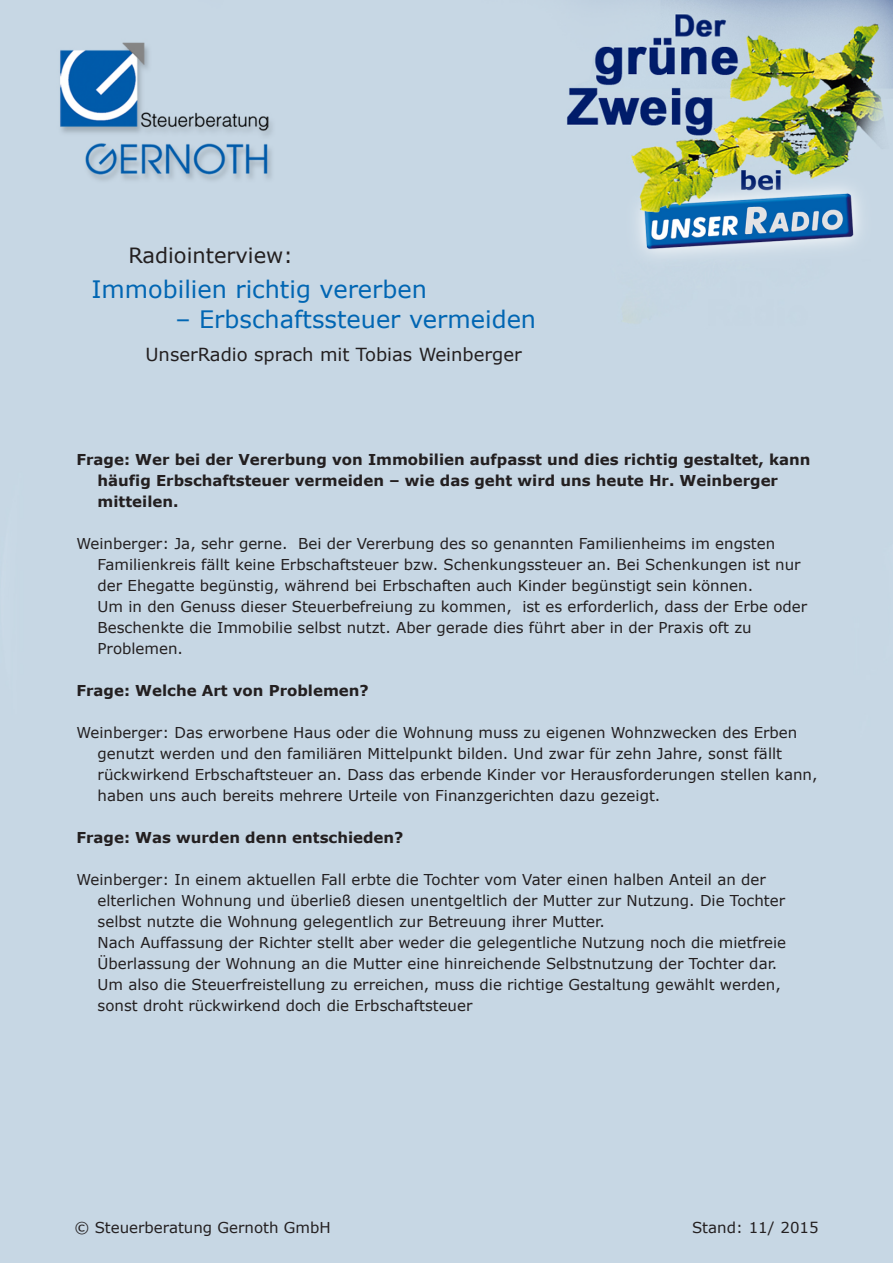
<style>
.page{position:relative;width:893px;height:1263px;background:#c7d7e4}
.page>*{position:absolute;margin:0;border:0;box-sizing:border-box;transform-origin:0 0}
.t1{font:24px "Verdana";color:#0166b3}
.t2{font:21px "Verdana";color:#231f20}
.t3{font:18px "Verdana";color:#231f20}
.t4{font:15px/21px "Verdana";color:#231f20}
.t5{font:700 15px/21px "Verdana";color:#231f20}
</style>
<div class="page">
<h2 class="t2" style="left:128px;top:240px;width:166px">Radiointerview:</h2>
<h1 class="t1" style="left:91px;top:273px;width:337px">Immobilien richtig vererben</h1>
<h1 class="t1" style="left:175px;top:303px;width:362px">– Erbschaftssteuer vermeiden</h1>
<p class="t3" style="left:145px;top:342px;width:378px">UnserRadio sprach mit Tobias Weinberger</p>
<p class="t5" style="left:98px;top:448px;width:714px;text-indent:-21px">Frage: Wer bei der Vererbung von Immobilien aufpasst und dies richtig gestaltet, kann häufig Erbschaftsteuer vermeiden – wie das geht wird uns heute Hr. Weinberger mitteilen.</p>
<p class="t4" style="left:98px;top:533px;width:711px;text-indent:-21px">Weinberger: Ja, sehr gerne. Bei der Vererbung des so genannten Familienheims im engsten Familienkreis fällt keine Erbschaftsteuer bzw. Schenkungssteuer an. Bei Schenkungen ist nur der Ehegatte begünstig, während bei Erbschaften auch Kinder begünstigt sein können.<br>Um in den Genuss dieser Steuerbefreiung zu kommen, ist es erforderlich, dass der Erbe oder Beschenkte die Immobilie selbst nutzt. Aber gerade dies führt aber in der Praxis oft zu Problemen.</p>
<p class="t5" style="left:76px;top:679px;width:294px">Frage: Welche Art von Problemen?</p>
<p class="t4" style="left:98px;top:722px;width:721px;text-indent:-21px">Weinberger: Das erworbene Haus oder die Wohnung muss zu eigenen Wohnzwecken des Erben genutzt werden und den familiären Mittelpunkt bilden. Und zwar für zehn Jahre, sonst fällt rückwirkend Erbschaftsteuer an. Dass das erbende Kinder vor Herausforderungen stellen kann, haben uns auch bereits mehrere Urteile von Finanzgerichten dazu gezeigt.</p>
<p class="t5" style="left:76px;top:826px;width:329px">Frage: Was wurden denn entschieden?</p>
<p class="t4" style="left:98px;top:869px;width:690px;text-indent:-21px">Weinberger: In einem aktuellen Fall erbte die Tochter vom Vater einen halben Anteil an der elterlichen Wohnung und überließ diesen unentgeltlich der Mutter zur Nutzung. Die Tochter selbst nutzte die Wohnung gelegentlich zur Betreuung ihrer Mutter.<br>Nach Auffassung der Richter stellt aber weder die gelegentliche Nutzung noch die mietfreie Überlassung der Wohnung an die Mutter eine hinreichende Selbstnutzung der Tochter dar.<br>Um also die Steuerfreistellung zu erreichen, muss die richtige Gestaltung gewählt werden, sonst droht rückwirkend doch die Erbschaftsteuer</p>
<p class="t4" style="left:74px;top:1217px;width:258px">© Steuerberatung Gernoth GmbH</p>
<p class="t4" style="left:692px;top:1217px;width:128px">Stand: 11/ 2015</p>
</div>
